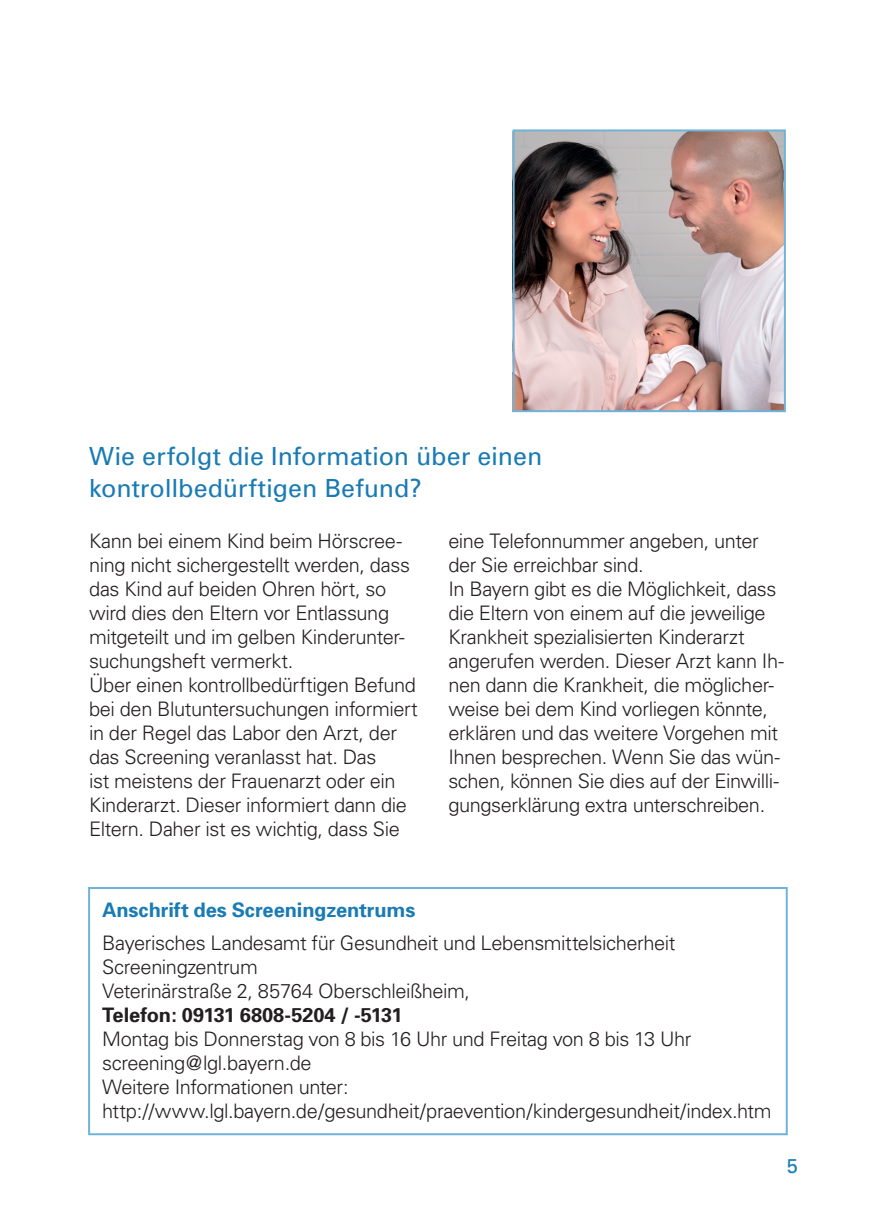
<style>
.page{position:relative;width:874px;height:1225px;background:#fff}
.page>*{position:absolute;margin:0;border:0;box-sizing:border-box;transform-origin:0 0}
.t1{font:25px/32px "Univers";color:#197bb4}
.t2{font:300 20px/24px "Univers";letter-spacing:-.02em;color:#231f20}
.t3{font:700 20px "Univers";letter-spacing:-.005em;color:#197bb4}
.t4{font:700 20px "Univers";letter-spacing:-.01em;color:#231f20}
.t5{font:20px "Univers";color:#197bb4}
</style>
<div class="page">
<img style="left:515px;top:132px;width:267px;height:277px">
<div style="left:88px;top:887px;width:699px;height:248px;border:2px solid #70b3d8"></div>
<div style="left:512px;top:129px;width:273px;height:283px;border:2px solid #70b3d8"></div>
<p class="t1" style="left:89px;top:441px;width:454px">Wie erfolgt die Information über einen kontrollbedürftigen Befund?</p>
<p class="t2" style="left:89px;top:529px;width:330px">Kann bei einem Kind beim Hörscree&shy;ning nicht sichergestellt werden, dass das Kind auf beiden Ohren hört, so wird dies den Eltern vor Entlassung mitgeteilt und im gelben Kinderunter&shy;suchungsheft vermerkt.<br>Über einen kontrollbedürftigen Befund bei den Blutuntersuchungen informiert in der Regel das Labor den Arzt, der das Screening veranlasst hat. Das<br>ist meistens der Frauenarzt oder ein Kinderarzt. Dieser informiert dann die Eltern. Daher ist es wichtig, dass Sie</p>
<p class="t2" style="left:448px;top:528px;width:337px">eine Telefonnummer angeben, unter der Sie erreichbar sind.<br>In Bayern gibt es die Möglichkeit, dass die Eltern von einem auf die jeweilige Krankheit spezialisierten Kinderarzt angerufen werden. Dieser Arzt kann Ih&shy;nen dann die Krankheit, die möglicher&shy;weise bei dem Kind vorliegen könnte, erklären und das weitere Vorgehen mit Ihnen besprechen. Wenn Sie das wün&shy;schen, können Sie dies auf der Einwilli&shy;gungserklärung extra unterschreiben.</p>
<p class="t3" style="left:102px;top:897px;width:314px">Anschrift des Screeningzentrums</p>
<p class="t2" style="left:102px;top:931px;width:574px">Bayerisches Landesamt für Gesundheit und Lebensmittelsicherheit<br>Screeningzentrum<br>Veterinärstraße 2, 85764 Oberschleißheim,</p>
<p class="t4" style="left:102px;top:1003px;width:302px">Telefon: 09131 6808-5204 / -5131</p>
<p class="t2" style="left:102px;top:1027px;width:670px">Montag bis Donnerstag von 8 bis 16 Uhr und Freitag von 8 bis 13 Uhr screening@lgl.bayern.de<br>Weitere Informationen unter: http://www.lgl.bayern.de/gesundheit/praevention/kindergesundheit/index.htm</p>
<p class="t5" style="left:786px;top:1154px;width:13px">5</p>
</div>
